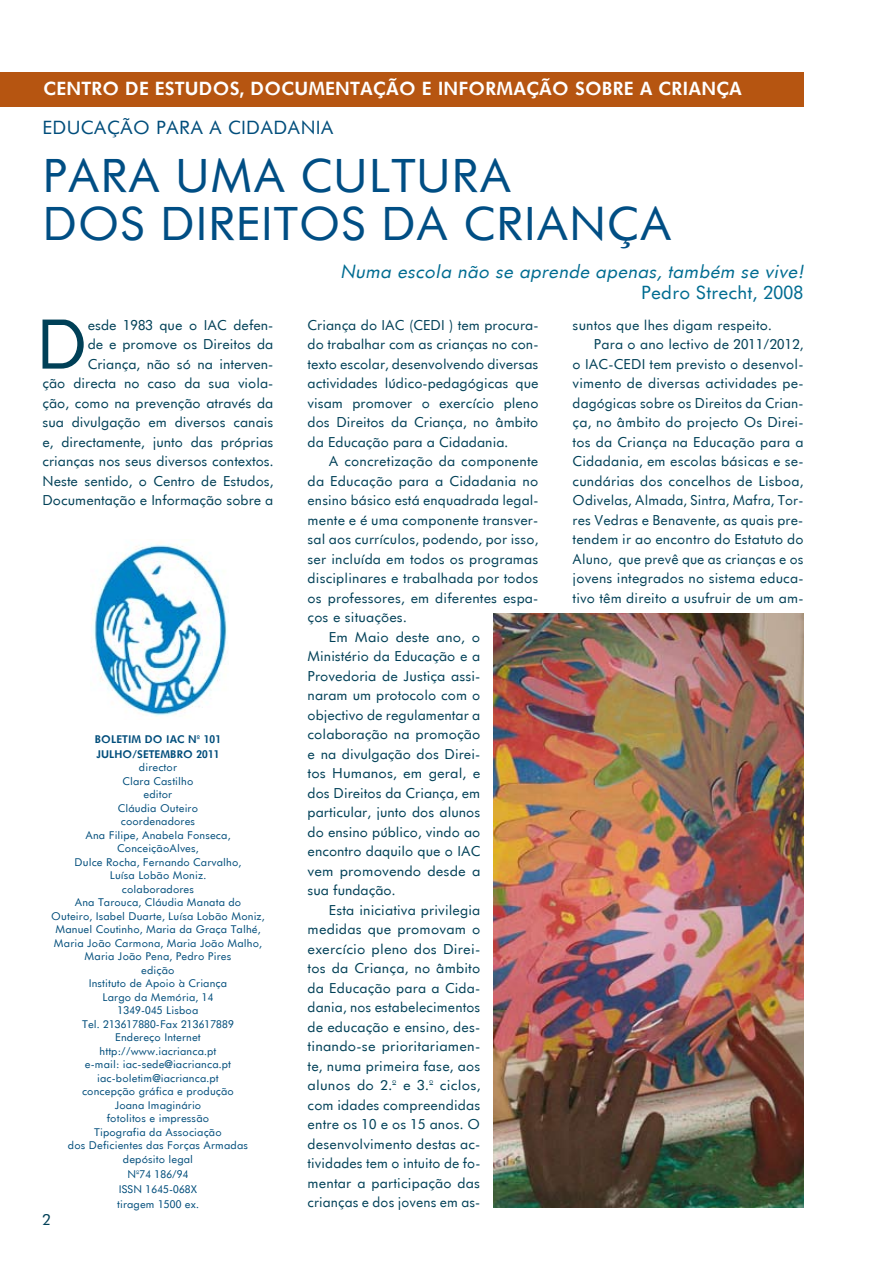
<style>
.page{position:relative;width:893px;height:1263px;background:#fff}
.page>*{position:absolute;margin:0;border:0;box-sizing:border-box;transform-origin:0 0}
.t1{font:66.3px "Futurist";color:#004057}
.t2{font:45px/48px "Futurist";color:#004e84}
.t3{font:700 18px "Futurist";color:#fff}
.t4{font:italic 18px "Futurist";color:#006c91}
.t5{font:18px "Futurist";color:#004d7b}
.t6{font:18px "Futurist";color:#006c91}
.t7{font:15px "Futurist";color:#004057}
.t8{font:13.5px/19.5px "Futurist";color:#004057;text-align:right}
.t9{font:10.5px/13.5px "Futurist";color:#004d7b;text-align:center}
.t10{font:700 10.5px "Futurist";color:#004d7b}
</style>
<div class="page">
<img style="left:91px;top:544px;width:137px;height:172px">
<div style="left:0;top:72px;width:804px;height:34px;background:#b65511"></div>
<img style="left:493px;top:614px;width:311px;height:594px">
<h3 class="t3" style="left:44px;top:77px;width:37px">CENTRO</h3>
<h3 class="t3" style="left:125px;top:77px;width:64px">DE ESTUDO</h3>
<h3 class="t3" style="left:230px;top:77px;width:119px">S, DOCUMENTA</h3>
<h3 class="t3" style="left:373px;top:77px;width:226px">ÇÃO E IN FORMAÇÃO SOBR</h3>
<h3 class="t3" style="left:624px;top:77px;width:60px">E A CRIAN</h3>
<h3 class="t3" style="left:716px;top:77px;width:27px">ÇA</h3>
<h3 class="t5" style="left:43px;top:116px;width:293px">ED UCAÇÃO PARA A CIDADANIA</h3>
<h2 class="t2" style="left:43px;top:151px;width:631px">PARA UMA CULTURA<br>DOS DIREITOS DA CRIANÇA</h2>
<p class="t8" style="left:43px;top:315px;width:233px">esde 1983 que o IAC defen-<br>de e promove os Direitos da<br>Criança, não só na interven-<br>ção directa no caso da sua viola&shy;ção, como na prevenção através da sua divulgação em diversos canais e, directamente, junto das próprias crianças nos seus diversos contextos.<br>Neste sentido, o Centro de Estudos,<br>Documentação e Informação sobre a</p>
<h1 class="t1" style="left:36px;top:302px;width:54px">D</h1>
<p class="t10" style="left:95px;top:732px;width:8px">BOL</p>
<p class="t10" style="left:116px;top:732px;width:38px">ETIM DO</p>
<p class="t10" style="left:166px;top:732px;width:56px">IAC Nº 101</p>
<p class="t10" style="left:96px;top:747px;width:14px">JULHO</p>
<p class="t10" style="left:133px;top:747px;width:46px">/SETEMBRO</p>
<p class="t10" style="left:196px;top:747px;width:25px">2011</p>
<p class="t9" style="left:51px;top:760px;width:215px">director<br>Clara Castilho<br>editor<br>Cláudia Outeiro<br>coordenadores<br>Ana Filipe, Anabela Fonseca,<br>ConceiçãoAlves,<br>Dulce Rocha, Fernando Carvalho,<br>Luísa Lobão Moniz.<br>colaboradores<br>Ana Tarouca, Cláudia Manata do<br>Outeiro, Isabel D uarte, Luísa Lobão Moniz,<br>Manuel Coutinho, Maria da Graça Talhé,<br>Maria João Carmona, Maria João Malho,<br>Maria João Pena, Pedro Pires<br>edição<br>Instituto de Apoio à Criança<br>Largo da Memória, 14<br>1349-045 Lisboa<br>Tel. 213617880-Fax 213617889<br>Endereço Internet<br>http://www.iacrianca.pt<br>e-mail: iac-sede@iacrianca.pt iac-boletim@iacrianca.pt<br>concepção gráfica e produção<br>Joana Imaginário<br>fotolitos e impressão<br>Tipografia da Associação<br>dos Deficientes das Forças Armadas depósito legal</p>
<p class="t9" style="left:117px;top:1166px;width:83px;line-height:15px">Nº74 186/94<br>ISSN 1645-068X tiragem 1500 ex.</p>
<p class="t7" style="left:43px;top:1210px;width:10px">2</p>
<h3 class="t4" style="left:340px;top:260px;width:469px">Numa escola não se aprende apenas, também se vive!</h3>
<h3 class="t6" style="left:641px;top:281px;width:164px">Pedro Strecht, 2008</h3>
<p class="t8" style="left:308px;top:315px;width:233px;text-align:justify">Criança do IAC (CEDI ) tem procura&shy;do trabalhar com as crianças no con&shy;texto escolar, desenvolvendo diversas actividades lúdico-pedagógicas que visam promover o exercício pleno dos Direitos da Criança, no âmbito da Educação para a Cidadania.</p>
<p class="t8" style="left:329px;top:451px;width:211px">A concretização da componente</p>
<p class="t8" style="left:308px;top:471px;width:232px">da Educação para a Cidadania no</p>
<p class="t8" style="left:308px;top:490px;width:233px">ensino básico está enquadrada legal-</p>
<p class="t8" style="left:308px;top:510px;width:232px">mente e é uma componente transver-</p>
<p class="t8" style="left:308px;top:529px;width:232px">sal aos currículos, podendo, por isso,</p>
<p class="t8" style="left:308px;top:549px;width:233px">ser incluída em todos os programas</p>
<p class="t8" style="left:308px;top:568px;width:233px">disciplinares e trabalhada por todos</p>
<p class="t8" style="left:308px;top:588px;width:233px">os professores, em diferentes espa-</p>
<p class="t8" style="left:308px;top:607px;width:101px">ços e situações.</p>
<p class="t8" style="left:329px;top:627px;width:153px">Em Maio deste ano, o</p>
<p class="t8" style="left:308px;top:646px;width:174px">Ministério da Educação e a</p>
<p class="t8" style="left:308px;top:666px;width:174px">Provedoria de Justiça assi-</p>
<p class="t8" style="left:308px;top:685px;width:174px">naram um protocolo com o</p>
<p class="t8" style="left:308px;top:705px;width:174px">objectivo de regulamentar a</p>
<p class="t8" style="left:308px;top:724px;width:174px">colaboração na promoção</p>
<p class="t8" style="left:308px;top:744px;width:174px">e na divulgação dos Direi-</p>
<p class="t8" style="left:308px;top:763px;width:174px">tos Humanos, em geral, e</p>
<p class="t8" style="left:308px;top:783px;width:174px">dos Direitos da Criança, em</p>
<p class="t8" style="left:308px;top:802px;width:174px">particular, junto dos alunos</p>
<p class="t8" style="left:308px;top:822px;width:174px">do ensino público, vindo ao</p>
<p class="t8" style="left:308px;top:841px;width:174px">encontro daquilo que o IAC</p>
<p class="t8" style="left:308px;top:861px;width:174px">vem promovendo desde a</p>
<p class="t8" style="left:308px;top:880px;width:89px">sua fundação.</p>
<p class="t8" style="left:329px;top:900px;width:153px">Esta iniciativa privilegia</p>
<p class="t8" style="left:308px;top:919px;width:174px">medidas que promovam o</p>
<p class="t8" style="left:308px;top:939px;width:174px">exercício pleno dos Direi-</p>
<p class="t8" style="left:308px;top:958px;width:174px">tos da Criança, no âmbito</p>
<p class="t8" style="left:308px;top:978px;width:174px">da Educação para a Cida-</p>
<p class="t8" style="left:308px;top:997px;width:174px">dania, nos estabelecimentos</p>
<p class="t8" style="left:308px;top:1017px;width:174px">de educação e ensino, des-</p>
<p class="t8" style="left:308px;top:1036px;width:174px">tinando-se prioritariamen-</p>
<p class="t8" style="left:308px;top:1056px;width:174px">te, numa primeira fase, aos</p>
<p class="t8" style="left:308px;top:1075px;width:174px">alunos do 2.º e 3.º ciclos,</p>
<p class="t8" style="left:308px;top:1095px;width:174px">com idades compreendidas</p>
<p class="t8" style="left:308px;top:1114px;width:174px">entre os 10 e os 15 anos. O</p>
<p class="t8" style="left:308px;top:1134px;width:174px">desenvolvimento destas ac-</p>
<p class="t8" style="left:308px;top:1153px;width:174px">tividades tem o intuito de fo-</p>
<p class="t8" style="left:308px;top:1173px;width:174px">mentar a participação das</p>
<p class="t8" style="left:308px;top:1192px;width:174px">crianças e dos jovens em as-</p>
<p class="t8" style="left:573px;top:315px;width:201px">suntos que lhes digam respeito.</p>
<p class="t8" style="left:594px;top:334px;width:211px">Para o ano lectivo de 2011/2012,</p>
<p class="t8" style="left:573px;top:354px;width:233px">o IAC-CEDI tem previsto o desenvol-</p>
<p class="t8" style="left:573px;top:373px;width:233px">vimento de diversas actividades pe-</p>
<p class="t8" style="left:573px;top:393px;width:233px">dagógicas sobre os Direitos da Crian-</p>
<p class="t8" style="left:573px;top:412px;width:233px">ça, no âmbito do projecto Os Direi-</p>
<p class="t8" style="left:573px;top:432px;width:232px">tos da Criança na Educação para a</p>
<p class="t8" style="left:573px;top:451px;width:233px">Cidadania, em escolas básicas e se-</p>
<p class="t8" style="left:573px;top:471px;width:233px">cundárias dos concelhos de Lisboa,</p>
<p class="t8" style="left:573px;top:490px;width:232px">Odivelas, Almada, Sintra, Mafra, Tor-</p>
<p class="t8" style="left:573px;top:510px;width:232px">res Vedras e Benavente, as quais pre-</p>
<p class="t8" style="left:573px;top:529px;width:233px">tendem ir ao encontro do Estatuto do</p>
<p class="t8" style="left:573px;top:549px;width:233px">Aluno, que prevê que as crianças e os</p>
<p class="t8" style="left:573px;top:568px;width:232px">jovens integrados no sistema educa-</p>
<p class="t8" style="left:573px;top:588px;width:233px">tivo têm direito a usufruir de um am-</p>
</div>
